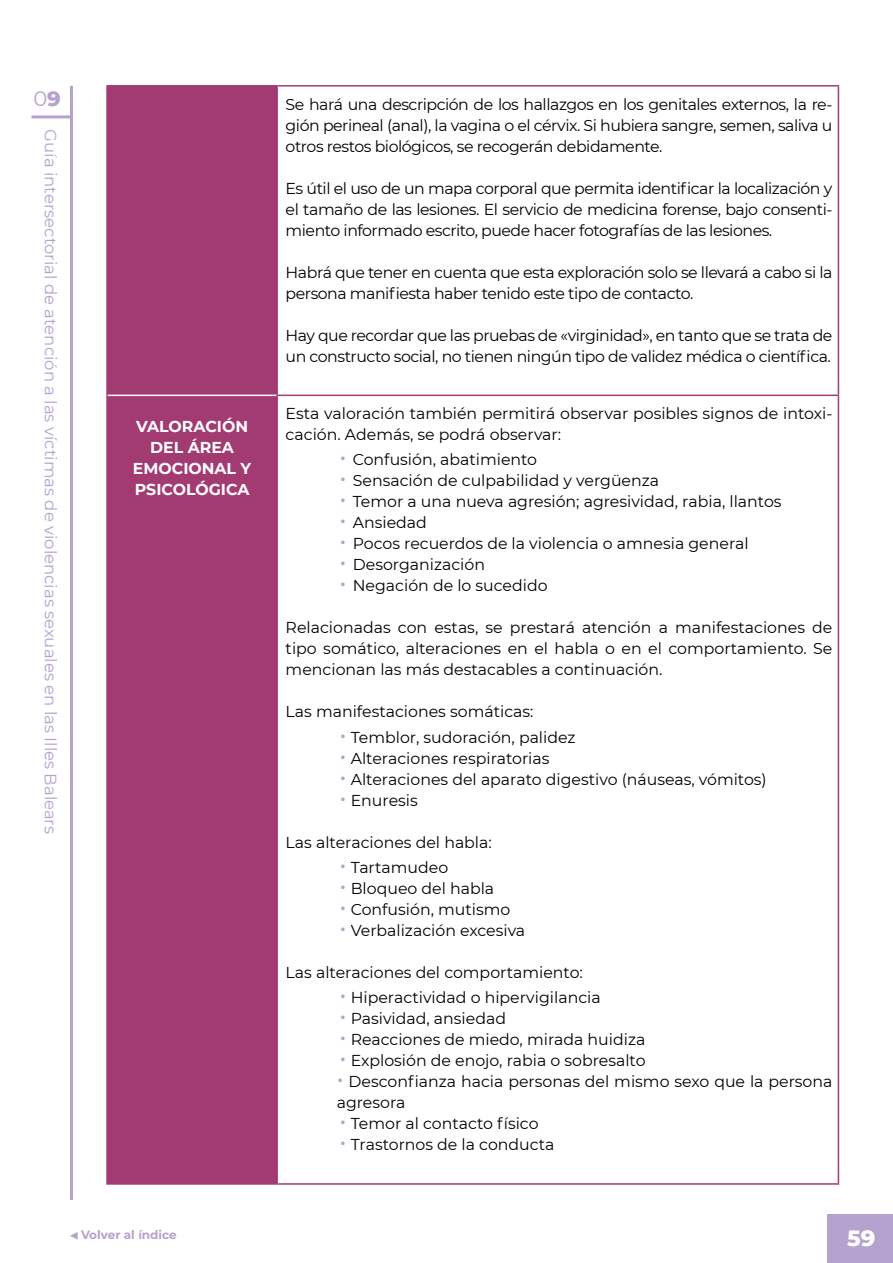
<style>
.page{position:relative;width:893px;height:1263px;background:#fff}
.page>*{position:absolute;margin:0;border:0;box-sizing:border-box;transform-origin:0 0}
.t1{font:800 22.5px "Montserrat";color:#fff}
.t2{font:21px "Montserrat";color:#b5a2ce}
.t3{font:16.5px "Montserrat";color:#b5a2ce}
.t4{font:15.75px/21px "Montserrat";color:#000;text-align:justify}
.t5{font:15.75px/21px "Montserrat";letter-spacing:-.03em;color:#000}
.t6{font:700 15.75px "Montserrat";color:#fff}
.t7{font:700 12px "Montserrat";color:#b5a2ce}
.s1{font-weight:800}
.s2{font-size:23.7px;color:#b5a2ce}
</style>
<div class="page">
<div style="left:827px;top:1214px;width:66px;height:49px;background:#b5a2ce"></div>
<hr style="left:70px;top:86px;width:3px;height:1114px;background:#b5a2ce">
<hr style="left:31px;top:115px;width:40px;height:3px;background:#b5a2ce">
<svg style="left:70px;top:1232px;width:8px;height:7px"></svg>
<div style="left:108px;top:87px;width:168px;height:1096px;background:#a33b73"></div>
<hr style="left:277px;top:85px;width:562px;height:2px;background:#a33b73">
<hr style="left:838px;top:87px;width:1px;height:308px;background:#a33b73">
<hr style="left:276px;top:395px;width:563px;height:1px;background:#a33b73">
<hr style="left:838px;top:396px;width:1px;height:787px;background:#a33b73">
<hr style="left:106px;top:85px;width:171px;height:2px;background:#a33b73">
<hr style="left:106px;top:87px;width:2px;height:308px;background:#a33b73">
<hr style="left:276px;top:87px;width:2px;height:308px;background:#a33b73">
<hr style="left:106px;top:395px;width:2px;height:788px;background:#a33b73">
<hr style="left:276px;top:396px;width:2px;height:787px;background:#a33b73">
<hr style="left:108px;top:395px;width:168px;height:1px;background:#fff">
<hr style="left:277px;top:1183px;width:562px;height:2px;background:#a33b73">
<hr style="left:106px;top:1183px;width:171px;height:2px;background:#a33b73">
<h2 class="t2" style="left:33px;top:84px;width:29px">0<span class="s1">9</span></h2>
<p class="t4" style="left:286px;top:93px;width:548px">Se hará una descripción de los hallazgos en los genitales externos, la re&shy;gión perineal (anal), la vagina o el cérvix. Si hubiera sangre, semen, saliva u otros restos biológicos, se recogerán debidamente.</p>
<p class="t4" style="left:286px;top:177px;width:549px">Es útil el uso de un mapa corporal que permita identificar la localización y el tamaño de las lesiones. El servicio de medicina forense, bajo consenti&shy;miento informado escrito, puede hacer fotografías de las lesiones.</p>
<p class="t5" style="left:286px;top:261px;width:548px">Habrá que tener en cuenta que esta exploración solo se llevará a cabo si la persona manifiesta haber tenido este tipo de contacto.</p>
<p class="t5" style="left:286px;top:324px;width:548px">Hay que recordar que las pruebas de «virginidad», en tanto que se trata de un constructo social, no tienen ningún tipo de validez médica o científica.</p>
<p class="t3" style="left:62px;top:129px;width:706px;rotate:90deg">Guía intersectorial de atención a las víctimas de violencias sexuales en las Illes Balears</p>
<p class="t4" style="left:286px;top:402px;width:548px">Esta valoración también permitirá observar posibles signos de intoxi&shy;cación. Además, se podrá observar:</p>
<p class="t4" style="left:340px;top:449px;width:199px"><span class="s2">•</span> Confusión, abatimiento</p>
<p class="t4" style="left:340px;top:470px;width:321px"><span class="s2">•</span> Sensación de culpabilidad y vergüenza</p>
<p class="t4" style="left:340px;top:491px;width:443px"><span class="s2">•</span> Temor a una nueva agresión; agresividad, rabia, llantos</p>
<p class="t4" style="left:340px;top:512px;width:89px"><span class="s2">•</span> Ansiedad</p>
<p class="t4" style="left:340px;top:533px;width:411px"><span class="s2">•</span> Pocos recuerdos de la violencia o amnesia general</p>
<p class="t4" style="left:340px;top:554px;width:147px"><span class="s2">•</span> Desorganización</p>
<p class="t4" style="left:340px;top:575px;width:209px"><span class="s2">•</span> Negación de lo sucedido</p>
<p class="t4" style="left:286px;top:617px;width:548px">Relacionadas con estas, se prestará atención a manifestaciones de tipo somático, alteraciones en el habla o en el comportamiento. Se mencionan las más destacables a continuación.</p>
<p class="t4" style="left:286px;top:701px;width:249px">Las manifestaciones somáticas:</p>
<p class="t4" style="left:340px;top:726px;width:237px"><span class="s2">•</span> Temblor, sudoración, palidez</p>
<p class="t4" style="left:340px;top:747px;width:211px"><span class="s2">•</span> Alteraciones respiratorias</p>
<p class="t4" style="left:340px;top:768px;width:429px"><span class="s2">•</span> Alteraciones del aparato digestivo (náuseas, vómitos)</p>
<p class="t4" style="left:340px;top:789px;width:80px"><span class="s2">•</span> Enuresis</p>
<p class="t4" style="left:286px;top:831px;width:208px">Las alteraciones del habla:</p>
<p class="t4" style="left:340px;top:856px;width:110px"><span class="s2">•</span> Tartamudeo</p>
<p class="t4" style="left:340px;top:877px;width:156px"><span class="s2">•</span> Bloqueo del habla</p>
<p class="t4" style="left:340px;top:898px;width:172px"><span class="s2">•</span> Confusión, mutismo</p>
<p class="t4" style="left:340px;top:919px;width:187px"><span class="s2">•</span> Verbalización excesiva</p>
<p class="t4" style="left:286px;top:961px;width:299px">Las alteraciones del comportamiento:</p>
<p class="t4" style="left:340px;top:986px;width:263px"><span class="s2">•</span> Hiperactividad o hipervigilancia</p>
<p class="t4" style="left:340px;top:1007px;width:168px"><span class="s2">•</span> Pasividad, ansiedad</p>
<p class="t4" style="left:340px;top:1028px;width:307px"><span class="s2">•</span> Reacciones de miedo, mirada huidiza</p>
<p class="t4" style="left:340px;top:1049px;width:307px"><span class="s2">•</span> Explosión de enojo, rabia o sobresalto</p>
<p class="t4" style="left:337px;top:1070px;width:497px"><span class="s2">•</span> Desconfianza hacia personas del mismo sexo que la persona agresora</p>
<p class="t4" style="left:340px;top:1112px;width:200px"><span class="s2">•</span> Temor al contacto físico</p>
<p class="t4" style="left:340px;top:1133px;width:216px"><span class="s2">•</span> Trastornos de la conducta</p>
<p class="t6" style="left:136px;top:415px;width:111px">VALORACI ÓN</p>
<p class="t6" style="left:150px;top:436px;width:73px">DEL ÁREA</p>
<p class="t6" style="left:133px;top:457px;width:120px">EMOCIONAL Y</p>
<p class="t6" style="left:135px;top:478px;width:11px">PSIC</p>
<p class="t6" style="left:173px;top:478px;width:47px">OLÓGICA</p>
<p class="t7" style="left:81px;top:1226px;width:97px">VOLVER AL ÍNDICE</p>
<h1 class="t1" style="left:847px;top:1222px;width:30px">59</h1>
</div>
